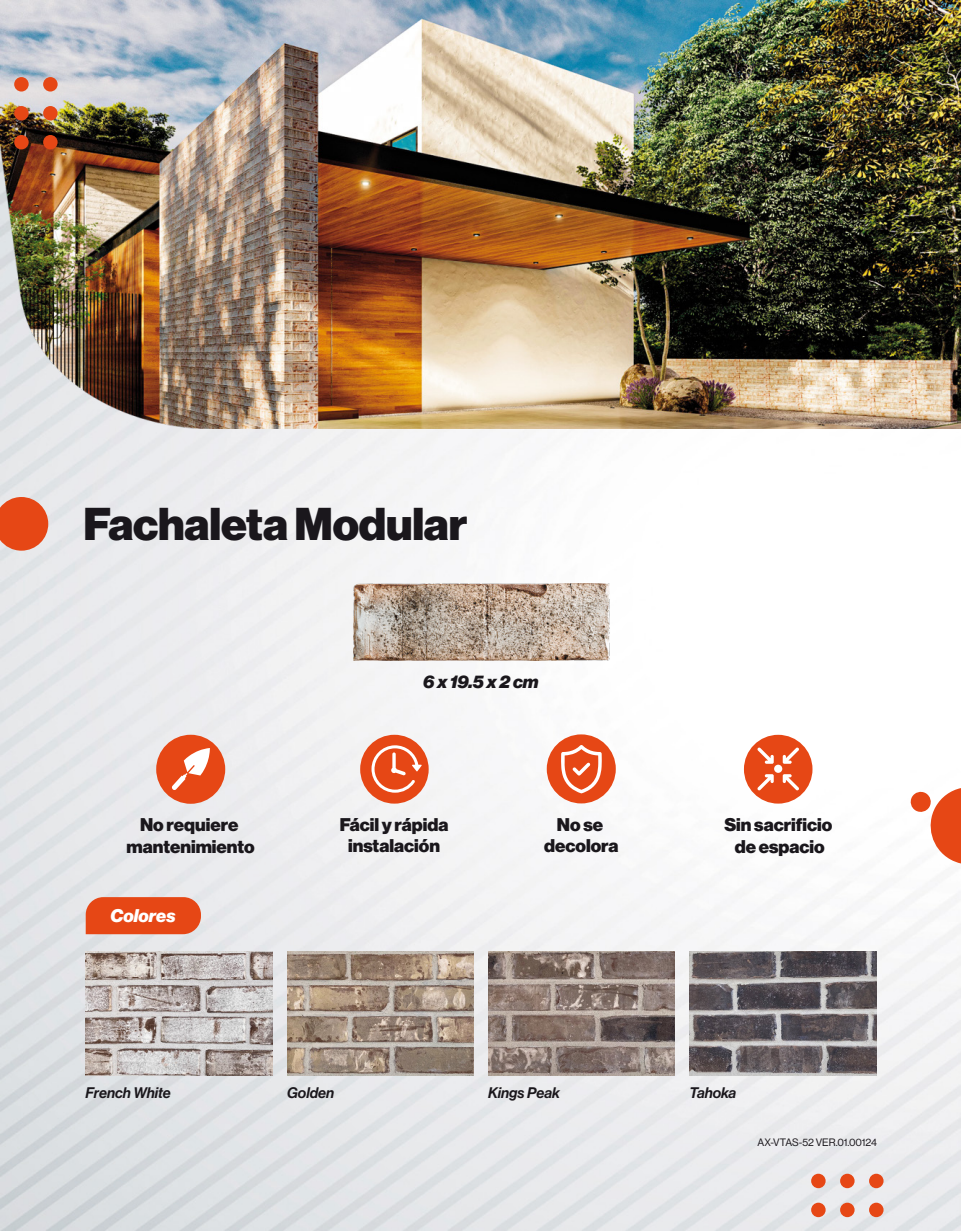
<style>
.page{position:relative;width:961px;height:1231px;background:#fff}
.page>*{position:absolute;margin:0;border:0;box-sizing:border-box;transform-origin:0 0}
.t1{font:900 45px "Haas Grot Disp 95";letter-spacing:-.005em;color:#1a171c}
.t2{font:900 18px/21.6px "Haas Grot Disp 95";color:#1a171c;text-align:center}
.t3{font:italic 900 18px "Haas Grot Disp 96";color:#1a171c}
.t4{font:italic 900 18px "Haas Grot Disp 96";color:#fff}
.t5{font:italic 500 15px "Haas Grot Disp 66";color:#1a171c}
.t6{font:10.5px "Haas Grot Disp 55 Roman";color:#1a171c}
</style>
<div class="page">
<img style="left:0;top:428px;width:960px;height:802px">
<svg style="left:0;top:497px;width:48px;height:53px;background:#e56137"></svg>
<img style="left:0;top:0;width:960px;height:428px">
<img style="left:14px;top:77px;width:44px;height:72px">
<svg style="left:811px;top:1173px;width:72px;height:44px;background:#e6b6a9"></svg>
<svg style="left:910px;top:788px;width:50px;height:75px"></svg>
<img style="left:689px;top:951px;width:187px;height:124px">
<img style="left:86px;top:951px;width:186px;height:124px">
<img style="left:288px;top:951px;width:186px;height:124px">
<img style="left:488px;top:951px;width:187px;height:124px">
<svg style="left:86px;top:897px;width:115px;height:37px;background:#e54e1f"></svg>
<div style="left:156px;top:734px;width:69px;height:69px;background:#e64715;border-radius:50%"></div>
<svg style="left:172px;top:748px;width:38px;height:42px"></svg>
<div style="left:546px;top:734px;width:69px;height:69px;background:#e64715;border-radius:50%"></div>
<svg style="left:561px;top:745px;width:41px;height:48px"></svg>
<div style="left:360px;top:734px;width:68px;height:69px;background:#e64715;border-radius:50%"></div>
<svg style="left:371px;top:745px;width:51px;height:47px"></svg>
<div style="left:744px;top:734px;width:68px;height:69px;background:#e64715;border-radius:50%"></div>
<svg style="left:757px;top:747px;width:42px;height:43px"></svg>
<img style="left:353px;top:583px;width:256px;height:77px">
<h1 class="t1" style="left:83px;top:497px;width:385px">Fachaleta Modular</h1>
<p class="t3" style="left:423px;top:671px;width:117px">6 x 19.5 x 2 cm</p>
<p class="t2" style="left:127px;top:814px;width:129px">No requiere mantenimiento</p>
<p class="t2" style="left:544px;top:813px;width:76px">No se decolora</p>
<p class="t2" style="left:724px;top:814px;width:109px">Sin sacrificio de espacio</p>
<p class="t2" style="left:340px;top:814px;width:110px">Fácil y rápida instalación</p>
<p class="t4" style="left:111px;top:905px;width:66px">Colores</p>
<p class="t5" style="left:85px;top:1084px;width:87px">French White</p>
<p class="t5" style="left:287px;top:1084px;width:49px">Golden</p>
<p class="t5" style="left:488px;top:1084px;width:73px">Kings Peak</p>
<p class="t5" style="left:689px;top:1084px;width:48px">Tahoka</p>
<p class="t6" style="left:757px;top:1136px;width:121px">AX-VTAS-52 VER.01.00124</p>
</div>
